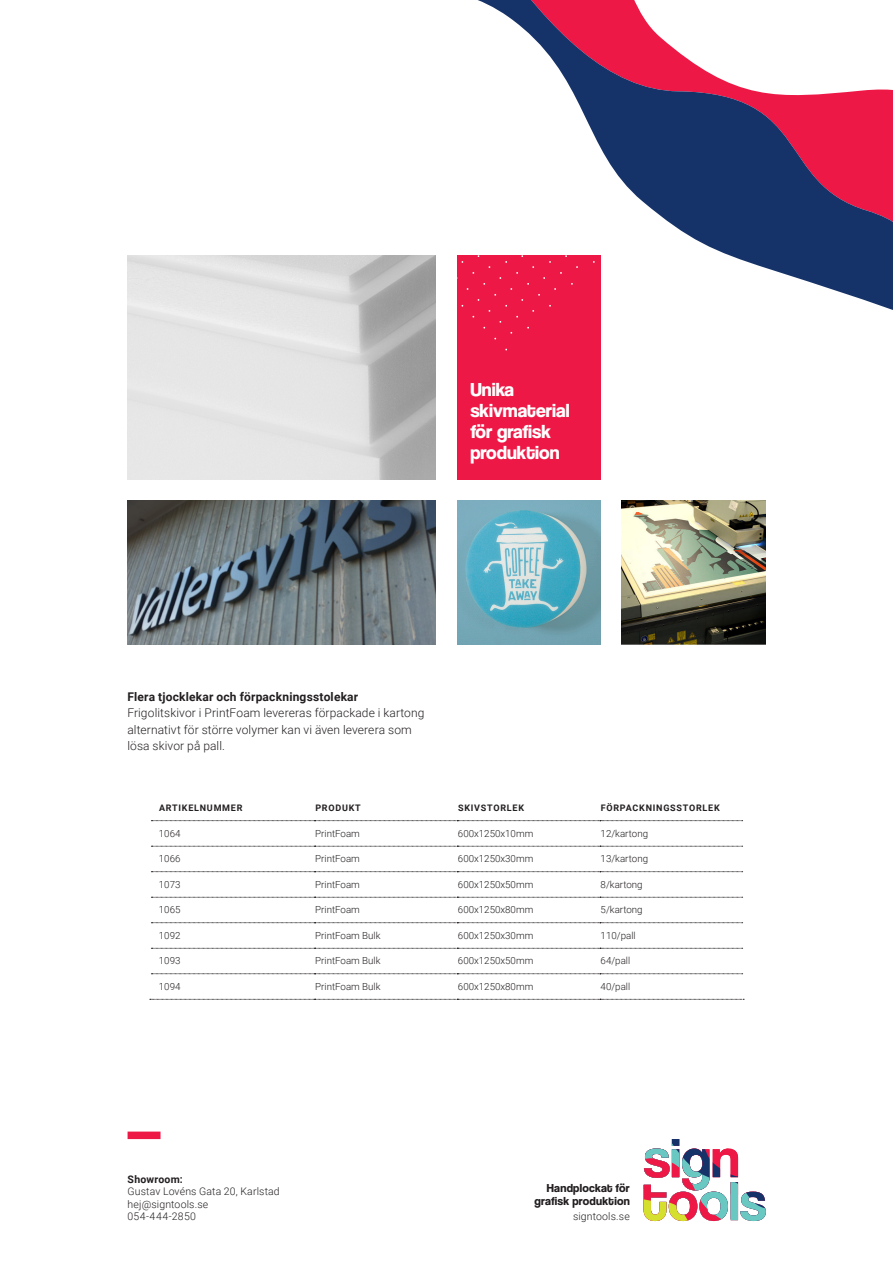
<style>
.page{position:relative;width:893px;height:1263px;background:#fff}
.page>*{position:absolute;margin:0;border:0;box-sizing:border-box;transform-origin:0 0}
.t1{font:700 19.5px/21px "Coolvetica Rg";color:#fff}
.Brödtext{font:300 12px/16.5px "Roboto";letter-spacing:.01em;color:#231f20}
.Brödtext-2{font:700 12px "Roboto";letter-spacing:.015em;color:#231f20}
.t2{font:700 12px/13.5px "Coolvetica Rg";letter-spacing:.02em;color:#231f20;text-align:right}
.t3{font:300 10.5px/12.6px "Roboto";letter-spacing:.015em;color:#231f20}
.t4{font:700 10.5px "Roboto";letter-spacing:.02em;color:#231f20}
.Tabell_-_text_light{font:300 9.75px "Roboto";color:#231f20}
.Tabell_-_text_bold{font:700 9px "Roboto";letter-spacing:.085em;color:#231f20}
</style>
<div class="page">
<svg style="left:644px;top:1139px;width:122px;height:82px"></svg>
<svg style="left:478px;top:0;width:415px;height:310px"></svg>
<img style="left:128px;top:501px;width:308px;height:143px">
<img style="left:128px;top:255px;width:308px;height:224px">
<img style="left:457px;top:501px;width:144px;height:143px">
<img style="left:622px;top:501px;width:143px;height:143px">
<svg style="left:151px;top:820px;width:592px;height:1px"></svg>
<svg style="left:151px;top:846px;width:592px;height:1px"></svg>
<svg style="left:151px;top:871px;width:592px;height:1px"></svg>
<svg style="left:151px;top:897px;width:592px;height:1px"></svg>
<svg style="left:151px;top:922px;width:592px;height:1px"></svg>
<svg style="left:151px;top:948px;width:592px;height:1px"></svg>
<svg style="left:151px;top:973px;width:592px;height:1px"></svg>
<svg style="left:150px;top:999px;width:594px;height:1px"></svg>
<div style="left:457px;top:255px;width:144px;height:224px;background:#ed1845"></div>
<div style="left:128px;top:1131px;width:33px;height:8px;background:#ed1845"></div>
<p class="t1" style="left:470px;top:379px;width:101px">Unika skivmaterial för grafisk produktion</p>
<p class="Brödtext-2" style="left:127px;top:688px;width:232px">Flera tjocklekar och förpackningsstolekar</p>
<p class="Brödtext" style="left:127px;top:704px;width:299px">Frigolitskivor i PrintFoam levereras förpackade i kartong alternativt för större volymer kan vi även leverera som lösa skivor på pall.</p>
<p class="Tabell_-_text_bold" style="left:159px;top:802px;width:85px">ARTIKELNUMMER</p>
<p class="Tabell_-_text_bold" style="left:315px;top:802px;width:47px">PRODUKT</p>
<p class="Tabell_-_text_bold" style="left:458px;top:802px;width:68px">SKIVSTORLEK</p>
<p class="Tabell_-_text_bold" style="left:601px;top:802px;width:120px">FÖRPACKNINGSSTORLEK</p>
<p class="Tabell_-_text_light" style="left:159px;top:827px;width:23px">1064</p>
<p class="Tabell_-_text_light" style="left:315px;top:827px;width:46px">PrintFoam</p>
<p class="Tabell_-_text_light" style="left:458px;top:827px;width:77px">600x1250x10mm</p>
<p class="Tabell_-_text_light" style="left:601px;top:827px;width:49px">12/kartong</p>
<p class="Tabell_-_text_light" style="left:159px;top:852px;width:23px">1066</p>
<p class="Tabell_-_text_light" style="left:315px;top:852px;width:46px">PrintFoam</p>
<p class="Tabell_-_text_light" style="left:458px;top:852px;width:77px">600x1250x30mm</p>
<p class="Tabell_-_text_light" style="left:601px;top:852px;width:49px">13/kartong</p>
<p class="Tabell_-_text_light" style="left:159px;top:878px;width:23px">1073</p>
<p class="Tabell_-_text_light" style="left:315px;top:878px;width:46px">PrintFoam</p>
<p class="Tabell_-_text_light" style="left:458px;top:878px;width:77px">600x1250x50mm</p>
<p class="Tabell_-_text_light" style="left:601px;top:878px;width:44px">8/kartong</p>
<p class="Tabell_-_text_light" style="left:159px;top:903px;width:23px">1065</p>
<p class="Tabell_-_text_light" style="left:315px;top:903px;width:46px">PrintFoam</p>
<p class="Tabell_-_text_light" style="left:458px;top:903px;width:77px">600x1250x80mm</p>
<p class="Tabell_-_text_light" style="left:601px;top:903px;width:44px">5/kartong</p>
<p class="Tabell_-_text_light" style="left:159px;top:929px;width:23px">1092</p>
<p class="Tabell_-_text_light" style="left:315px;top:929px;width:67px">PrintFoam Bulk</p>
<p class="Tabell_-_text_light" style="left:458px;top:929px;width:77px">600x1250x30mm</p>
<p class="Tabell_-_text_light" style="left:601px;top:929px;width:37px">110/pall</p>
<p class="Tabell_-_text_light" style="left:159px;top:954px;width:23px">1093</p>
<p class="Tabell_-_text_light" style="left:315px;top:954px;width:67px">PrintFoam Bulk</p>
<p class="Tabell_-_text_light" style="left:458px;top:954px;width:77px">600x1250x50mm</p>
<p class="Tabell_-_text_light" style="left:601px;top:954px;width:31px">64/pall</p>
<p class="Tabell_-_text_light" style="left:159px;top:980px;width:23px">1094</p>
<p class="Tabell_-_text_light" style="left:315px;top:980px;width:67px">PrintFoam Bulk</p>
<p class="Tabell_-_text_light" style="left:458px;top:980px;width:77px">600x1250x80mm</p>
<p class="Tabell_-_text_light" style="left:601px;top:980px;width:31px">40/pall</p>
<p class="t4" style="left:128px;top:1171px;width:57px">Showroom:</p>
<p class="t3" style="left:128px;top:1185px;width:154px">Gustav Lovéns Gata 20, Karlstad hej@signtools.se<br>054-444-2850</p>
<p class="t2" style="left:534px;top:1181px;width:97px">Handplockat för grafisk produktion</p>
<p class="t3" style="left:573px;top:1210px;width:58px">signtools.se</p>
</div>
